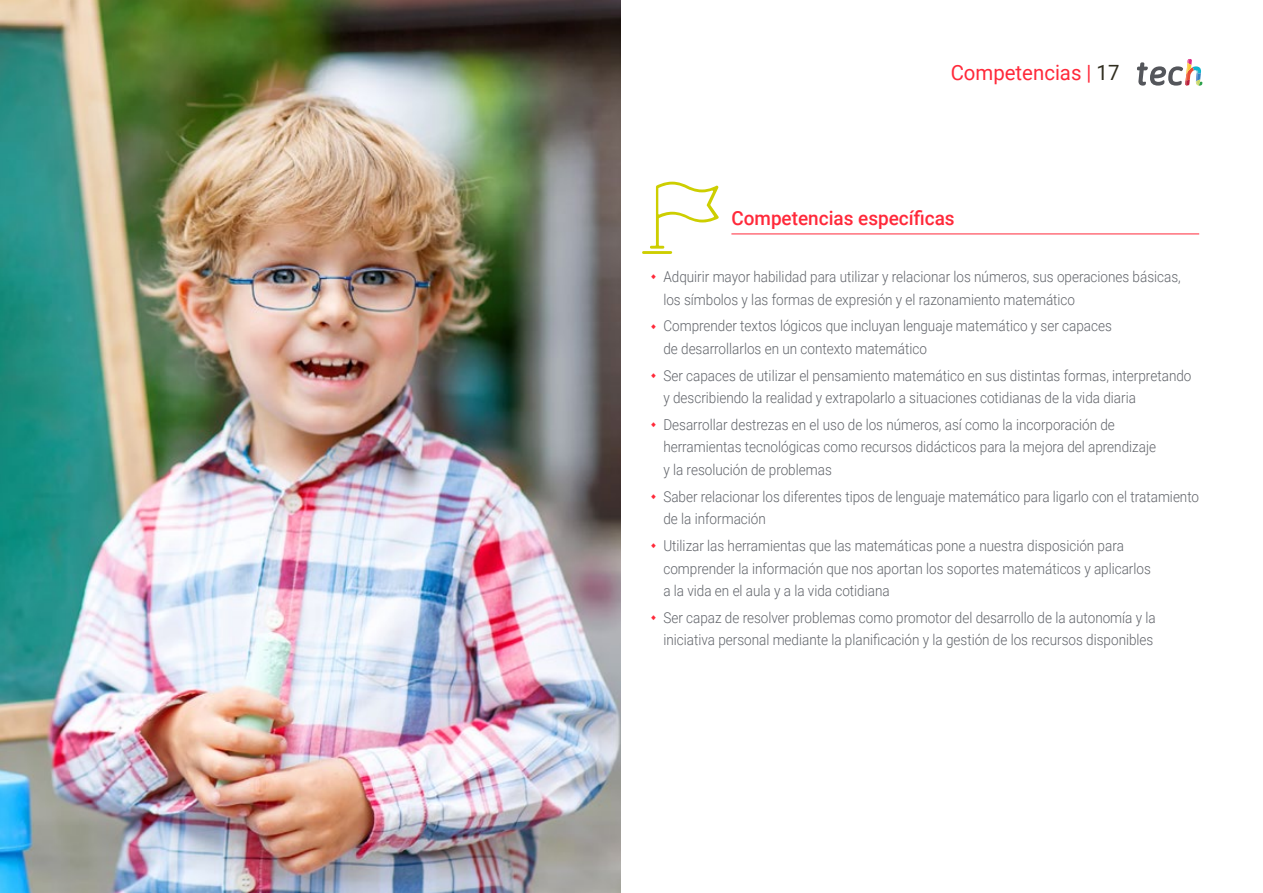
<style>
.page{position:relative;width:1263px;height:893px;background:#fff}
.page>*{position:absolute;margin:0;border:0;box-sizing:border-box;transform-origin:0 0}
.t1{font:21px "Roboto";color:#ff293a}
.t2{font:500 19.5px "Roboto";color:#ff293a}
.t3{font:300 15px/22.5px "Roboto";color:#61646a;scale:.9 1}
.s1{color:#312e20}
</style>
<div class="page">
<img style="left:0;top:0;width:621px;height:893px">
<hr style="left:731px;top:234px;width:468px;height:1px;background:#ff293a">
<hr style="left:642px;top:251px;width:30px;height:3px;background:#cdce00">
<svg style="left:650px;top:182px;width:69px;height:67px"></svg>
<svg style="left:1137px;top:59px;width:65px;height:27px"></svg>
<h1 class="t1" style="left:951px;top:57px;width:170px">Competencias | <span class="s1">17</span></h1>
<h2 class="t2" style="left:731px;top:205px;width:225px">Competencias específicas</h2>
<p class="t3" style="left:663px;top:265px;width:576px">Adquirir mayor habilidad para utilizar y relacionar los números, sus operaciones básicas, los símbolos y las formas de expresión y el razonamiento matemático</p>
<p class="t3" style="left:663px;top:314px;width:500px">Comprender textos lógicos que incluyan lenguaje matemático y ser capaces de desarrollarlos en un contexto matemático</p>
<p class="t3" style="left:663px;top:364px;width:588px">Ser capaces de utilizar el pensamiento matemático en sus distintas formas, interpretando y describiendo la realidad y extrapolarlo a situaciones cotidianas de la vida diaria</p>
<p class="t3" style="left:663px;top:413px;width:549px">Desarrollar destrezas en el uso de los números, así como la incorporación de herramientas tecnológicas como recursos didácticos para la mejora del aprendizaje y la resolución de problemas</p>
<p class="t3" style="left:663px;top:485px;width:597px">Saber relacionar los diferentes tipos de lenguaje matemático para ligarlo con el tratamiento de la información</p>
<p class="t3" style="left:663px;top:534px;width:543px">Utilizar las herramientas que las matemáticas pone a nuestra disposición para comprender la información que nos aportan los soportes matemáticos y aplicarlos a la vida en el aula y a la vida cotidiana</p>
<p class="t3" style="left:663px;top:606px;width:549px">Ser capaz de resolver problemas como promotor del desarrollo de la autonomía y la iniciativa personal mediante la planificación y la gestión de los recursos disponibles</p>
</div>
